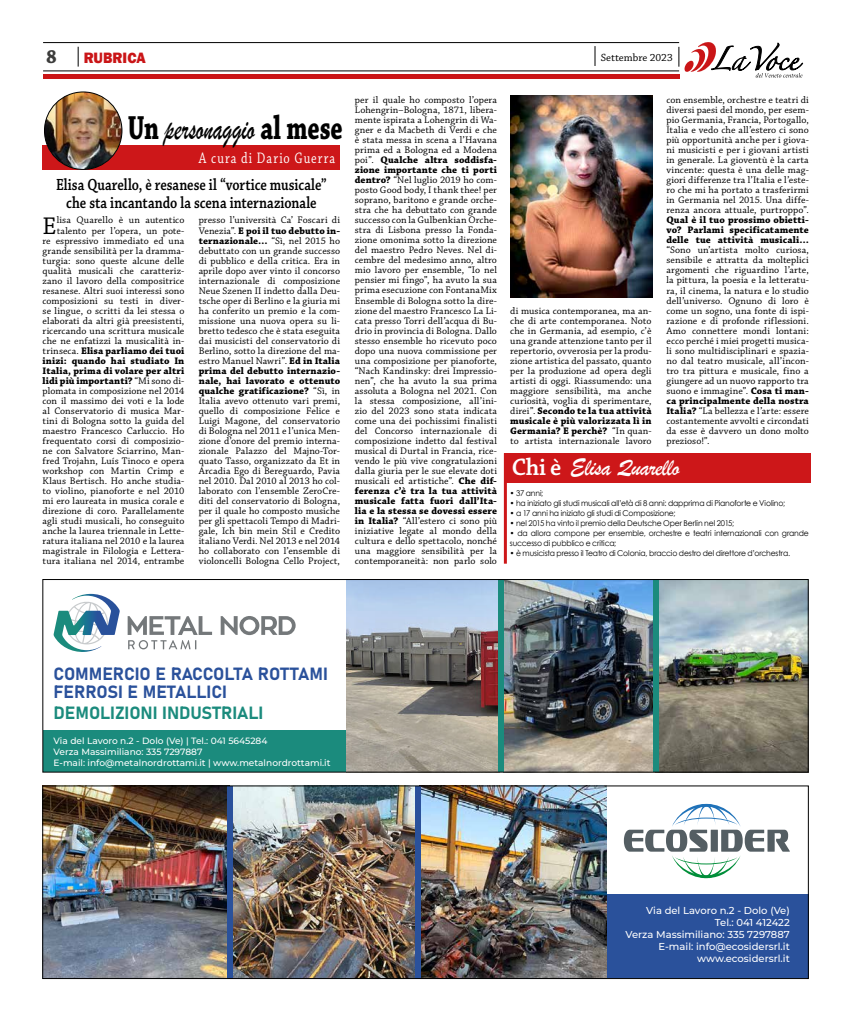
<style>
.page{position:relative;width:851px;height:1021px;background:#fff}
.page>*{position:absolute;margin:0;border:0;box-sizing:border-box;transform-origin:0 0}
.t1{font:35px "Brush Script";color:#000;scale:.7 1}
.t2{font:25.4px "Chaparral Pro";color:#000}
.t3{font:25px "Brush Script";letter-spacing:-.025em;color:#fff;scale:.96 1}
.t4{font:700 20px "Chaparral Pro";color:#3c3c3b;scale:.95 1}
.t5{font:17.5px/18.4px "Bahnschrift";letter-spacing:-.01em;color:#2a519b}
.t6{font:17.5px "Bahnschrift";color:#1b8b7d}
.t7{font:600 17px/18px "Chaparral Pro";color:#000;text-align:center;scale:.81 1}
.t8{font:16px "Chaparral Pro";letter-spacing:.08em;color:#fff;scale:.78 1}
.t9{font:800 15.4px "Franklin Gothic";letter-spacing:-.005em;color:#ca1517;scale:.95 1}
.t10{font:11px "Chaparral Pro";color:#000}
.t11{font:10px/10px "Chaparral Pro";letter-spacing:.005em;color:#000;text-align:justify}
.t12{font:500 10px/12px "Montserrat";color:#fff;text-align:right}
.t13{font:700 10px/10px "Chaparral Pro";letter-spacing:.01em;color:#000;text-align:justify}
.t14{font:500 9.1px/10.9px "Montserrat";color:#fff}
.t15{font:8px/10px "Century Gothic";letter-spacing:-.015em;color:#000;scale:.96 1}
.s1{font-family:"Chaparral Pro";font-weight:700}
.s2{font-weight:700}
.s3{font-family:"Chaparral Pro";font-weight:600}
</style>
<div class="page">
<div style="left:43px;top:74px;width:636px;height:5px;background:#ca1517"></div>
<hr style="left:43px;top:42px;width:636px;height:1px;background:#000">
<svg style="left:78px;top:47px;width:1px;height:20px"></svg>
<svg style="left:594px;top:46px;width:1px;height:20px"></svg>
<svg style="left:678px;top:42px;width:125px;height:35px"></svg>
<hr style="left:43px;top:71px;width:636px;height:1px;background:#000">
<div style="left:42px;top:145px;width:298px;height:25px;background:#cd1719"></div>
<div style="left:504px;top:453px;width:306px;height:29px;background:#cd1719"></div>
<hr style="left:504px;top:453px;width:3px;height:110px;background:#cd1719">
<img style="left:44px;top:92px;width:78px;height:77px;border-radius:39px">
<div style="left:44px;top:91px;width:78px;height:79px;border:1px solid #000;border-radius:50%"></div>
<img style="left:510px;top:96px;width:142px;height:202px">
<div style="left:43px;top:730px;width:765px;height:42px;background:#1b8b7d"></div>
<svg style="left:221px;top:616px;width:74px;height:19px"></svg>
<svg style="left:128px;top:616px;width:84px;height:33px"></svg>
<svg style="left:53px;top:594px;width:67px;height:58px"></svg>
<img style="left:504px;top:581px;width:302px;height:189px">
<img style="left:347px;top:581px;width:151px;height:189px">
<div style="left:498px;top:579px;width:6px;height:193px;background:#1b8b7d"></div>
<div style="left:652px;top:579px;width:6px;height:193px;background:#1b8b7d"></div>
<div style="left:43px;top:579px;width:765px;height:193px;border:1px solid #000"></div>
<div style="left:43px;top:894px;width:765px;height:84px;background:#2a519b"></div>
<svg style="left:623px;top:803px;width:166px;height:76px"></svg>
<img style="left:45px;top:787px;width:561px;height:189px">
<div style="left:227px;top:786px;width:5px;height:192px;background:#2a519b"></div>
<div style="left:415px;top:786px;width:6px;height:192px;background:#2a519b"></div>
<div style="left:43px;top:785px;width:765px;height:193px;border:1px solid #000"></div>
<h3 class="t4" style="left:46px;top:44px;width:13px">8</h3>
<h3 class="t9" style="left:84px;top:48px;width:67px">RUBRICA</h3>
<p class="t10" style="left:600px;top:51px;width:73px">Settembre 2023</p>
<h1 class="t1" style="left:128px;top:107px;width:309px"><span class="s1">Un</span> personaggio <span class="s1">al mese</span></h1>
<h3 class="t8" style="left:199px;top:149px;width:176px">A cura di Dario Guerra</h3>
<h3 class="t7" style="left:56px;top:176px;width:336px">Elisa Quarello, è resanese il “vortice musicale” che sta incantando la scena internazionale</h3>
<p class="t11" style="left:43px;top:216px;width:143px;text-align:right">lisa Quarello è un autentico talento per l’opera, un pote-<br>re espressivo immediato ed una grande sensibilità per la dramma&shy;turgia: sono queste alcune delle qualità musicali che caratteriz&shy;zano il lavoro della compositrice resanese. Altri suoi interessi sono composizioni su testi in diver&shy;se lingue, o scritti da lei stessa o elaborati da altri già preesistenti, ricercando una scrittura musicale che ne enfatizzi la musicalità in&shy;trinseca. <span class="s2">Elisa parliamo dei tuoi inizi: quando hai studiato In Italia, prima di volare per altri lidi più importanti?</span> “Mi sono di&shy;plomata in composizione nel 2014 con il massimo dei voti e la lode al Conservatorio di musica Mar&shy;tini di Bologna sotto la guida del maestro Francesco Carluccio. Ho frequentato corsi di composizio&shy;ne con Salvatore Sciarrino, Man&shy;fred Trojahn, Luís Tinoco e opera workshop con Martin Crimp e Klaus Bertisch. Ho anche studia&shy;to violino, pianoforte e nel 2010 mi ero laureata in musica corale e direzione di coro. Parallelamente agli studi musicali, ho conseguito anche la laurea triennale in Lette&shy;ratura italiana nel 2010 e la laurea magistrale in Filologia e Lettera&shy;tura italiana nel 2014, entrambe</p>
<p class="t11" style="left:199px;top:216px;width:143px">presso l’università Ca’ Foscari di Venezia”. <span class="s2">E poi il tuo debutto in&shy;ternazionale…</span> “Sì, nel 2015 ho debuttato con un grande successo di pubblico e della critica. Era in aprile dopo aver vinto il concorso internazionale di composizione Neue Szenen II indetto dalla Deu&shy;tsche oper di Berlino e la giuria mi ha conferito un premio e la com&shy;missione una nuova opera su li&shy;bretto tedesco che è stata eseguita dai musicisti del conservatorio di Berlino, sotto la direzione del ma&shy;estro Manuel Nawri”. <span class="s2">Ed in Italia prima del debutto internazio&shy;nale, hai lavorato e ottenuto qualche gratificazione?</span> “Sì, in Italia avevo ottenuto vari premi, quello di composizione Felice e Luigi Magone, del conservatorio di Bologna nel 2011 e l’unica Men&shy;zione d’onore del premio interna&shy;zionale Palazzo del Majno-Tor&shy;quato Tasso, organizzato da Et in Arcadia Ego di Bereguardo, Pavia nel 2010. Dal 2010 al 2013 ho col&shy;laborato con l'ensemble ZeroCre&shy;diti del conservatorio di Bologna, per il quale ho composto musiche per gli spettacoli Tempo di Madri&shy;gale, Ich bin mein Stil e Credito italiano Verdi. Nel 2013 e nel 2014 ho collaborato con l’ensemble di violoncelli Bologna Cello Project,</p>
<h2 class="t2" style="left:43px;top:211px;width:16px">E</h2>
<p class="t11" style="left:355px;top:96px;width:144px">per il quale ho composto l’opera Lohengrin–Bologna, 1871, libera&shy;mente ispirata a Lohengrin di Wa&shy;gner e da Macbeth di Verdi e che è stata messa in scena a l’Havana prima ed a Bologna ed a Modena poi”. <span class="s2">Qualche altra soddisfa&shy;zione importante che ti porti dentro?</span> “Nel luglio 2019 ho com&shy;posto Good body, I thank thee! per soprano, baritono e grande orche&shy;stra che ha debuttato con grande successo con la Gulbenkian Orche&shy;stra di Lisbona presso la Fonda&shy;zione omonima sotto la direzione del maestro Pedro Neves. Nel di&shy;cembre del medesimo anno, altro mio lavoro per ensemble, “Io nel pensier mi fingo”, ha avuto la sua prima esecuzione con FontanaMix Ensemble di Bologna sotto la dire&shy;zione del maestro Francesco La Li&shy;cata presso Torri dell’acqua di Bu&shy;drio in provincia di Bologna. Dallo stesso ensemble ho ricevuto poco dopo una nuova commissione per una composizione per pianoforte, “Nach Kandinsky: drei Impressio&shy;nen”, che ha avuto la sua prima assoluta a Bologna nel 2021. Con la stessa composizione, all’ini&shy;zio del 2023 sono stata indicata come una dei pochissimi finalisti del Concorso internazionale di composizione indetto dal festival musical di Durtal in Francia, rice&shy;vendo le più vive congratulazioni dalla giuria per le sue elevate doti musicali ed artistiche”. <span class="s2">Che dif&shy;ferenza c’è tra la tua attività musicale fatta fuori dall’Ita&shy;lia e la stessa se dovessi essere in Italia?</span> “All’estero ci sono più iniziative legate al mondo della cultura e dello spettacolo, nonché una maggiore sensibilità per la contemporaneità: non parlo solo</p>
<p class="t11" style="left:510px;top:306px;width:143px">di musica contemporanea, ma an&shy;che di arte contemporanea. Noto che in Germania, ad esempio, c’è una grande attenzione tanto per il repertorio, ovverosia per la produ&shy;zione artistica del passato, quanto per la produzione ad opera degli artisti di oggi. Riassumendo: una maggiore sensibilità, ma anche curiosità, voglia di sperimentare, direi”. <span class="s2">Secondo te la tua attività musicale è più valorizzata lì in Germania? E perchè?</span> “In quan&shy;to artista internazionale lavoro</p>
<p class="t11" style="left:666px;top:96px;width:144px">con ensemble, orchestre e teatri di diversi paesi del mondo, per esem&shy;pio Germania, Francia, Portogallo, Italia e vedo che all’estero ci sono più opportunità anche per i giova&shy;ni musicisti e per i giovani artisti in generale. La gioventù è la carta vincente: questa è una delle mag&shy;giori differenze tra l’Italia e l’este&shy;ro che mi ha portato a trasferirmi in Germania nel 2015. Una diffe&shy;renza ancora attuale, purtroppo”.</p>
<p class="t13" style="left:666px;top:216px;width:144px">Qual è il tuo prossimo obietti&shy;vo? Parlami specificatamente delle tue attività musicali…</p>
<p class="t11" style="left:666px;top:246px;width:144px">“Sono un’artista molto curiosa, sensibile e attratta da molteplici argomenti che riguardino l’arte, la pittura, la poesia e la letteratu&shy;ra, il cinema, la natura e lo studio dell’universo. Ognuno di loro è come un sogno, una fonte di ispi&shy;razione e di profonde riflessioni.<br>Amo connettere mondi lontani: ecco perché i miei progetti musica&shy;li sono multidisciplinari e spazia&shy;no dal teatro musicale, all’incon&shy;tro tra pittura e musicale, fino a giungere ad un nuovo rapporto tra suono e immagine”. <span class="s2">Cosa ti man&shy;ca principalmente della nostra Italia?</span> “La bellezza e l’arte: essere costantemente avvolti e circondati da esse è davvero un dono molto prezioso!”.</p>
<h3 class="t3" style="left:512px;top:452px;width:176px"><span class="s3">Chi è</span> Elisa Quarello</h3>
<p class="t15" style="left:510px;top:487px;width:36px">• 37 anni;</p>
<p class="t15" style="left:510px;top:497px;width:288px">• ha iniziato gli studi musicali all’età di 8 anni: dapprima di Pianoforte e Violino;</p>
<p class="t15" style="left:510px;top:507px;width:174px">• a 17 anni ha iniziato gli studi di Composizione;</p>
<p class="t15" style="left:510px;top:517px;width:235px">• nel 2015 ha vinto il premio della Deutsche Oper Berlin nel 2015;</p>
<p class="t15" style="left:510px;top:527px;width:313px">• da allora compone per ensemble, orchestre e teatri internazionali con grande successo di pubblico e critica;</p>
<p class="t15" style="left:510px;top:547px;width:293px">• è musicista presso il Teatro di Colonia, braccio destro del direttore d’orchestra.</p>
<h3 class="t5" style="left:54px;top:663px;width:275px">COMMERCIO E RACCOLTA ROTTAMI<br>FERROSI E METALLICI</h3>
<h3 class="t6" style="left:54px;top:699px;width:211px">DEMOLIZIONI INDUSTRIALI</h3>
<p class="t14" style="left:54px;top:734px;width:278px">Via del Lavoro n.2 - Dolo (Ve) | Tel.: 041 5645284<br>Verza Massimiliano: 335 7297887<br>E-mail: info@metalnordrottami.it | www.metalnordrottami.it</p>
<p class="t12" style="left:625px;top:904px;width:166px">Via del Lavoro n.2 - Dolo (Ve)<br>Tel.: 041 412422<br>Verza Massimiliano: 335 7297887<br>E-mail: info@ecosidersrl.it www.ecosidersrl.it</p>
</div>
